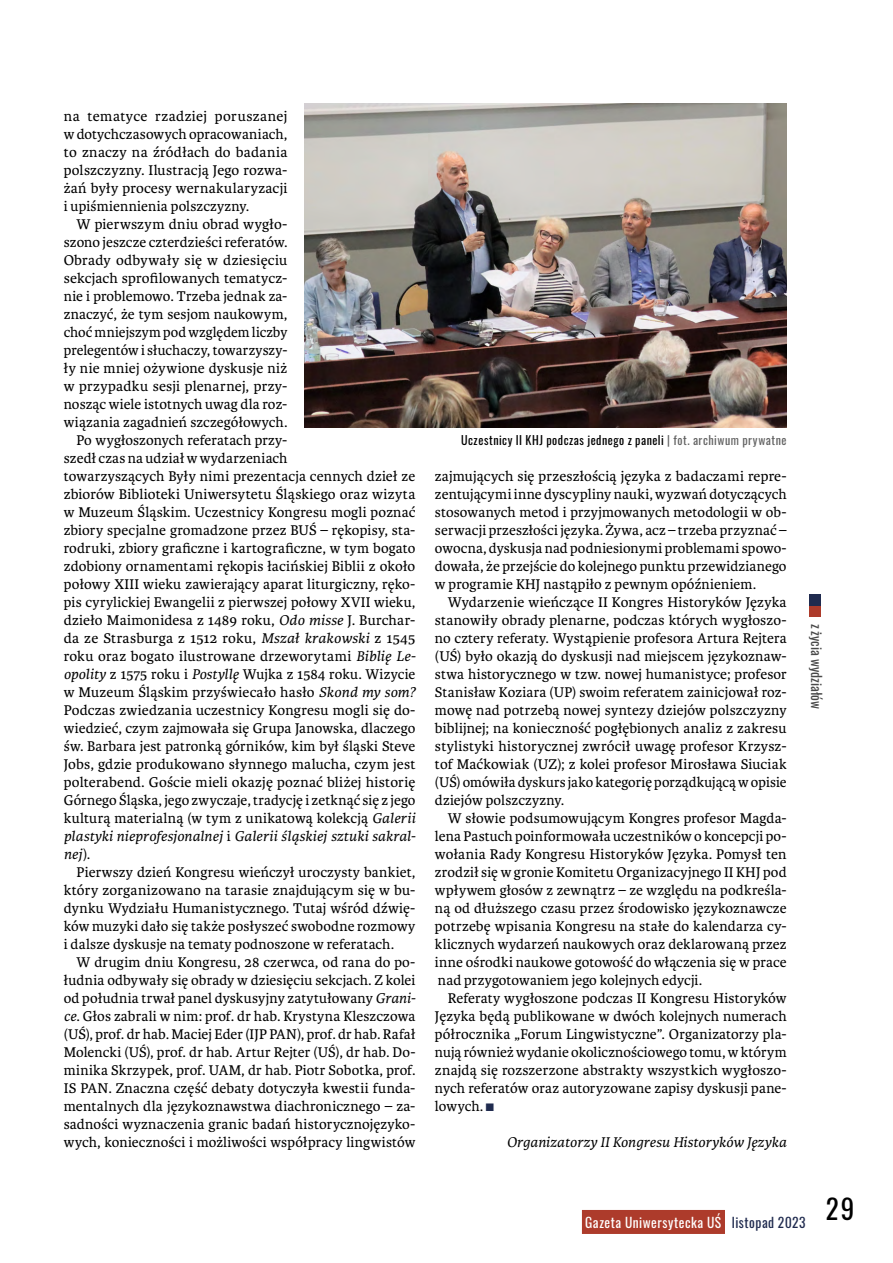
<style>
.page{position:relative;width:893px;height:1263px;background:#fff}
.page>*{position:absolute;margin:0;border:0;box-sizing:border-box;transform-origin:0 0}
.t1{font:27px "Oswald";color:#000}
.t2{font:15px/18px "Karmina";letter-spacing:.01em;color:#000;text-align:justify}
.t3{font:italic 15px "Karmina";letter-spacing:.005em;color:#000}
.t4{font:13.5px "Oswald";letter-spacing:.04em;color:#fff}
.t5{font:13.5px "Oswald";color:#484848}
.t6{font:12px "Oswald";letter-spacing:.045em;color:#000}
.s1{font-style:italic}
.s2{font-style:normal}
.s3{color:#636363}
.s4{color:#202b4f}
</style>
<div class="page">
<div style="left:582px;top:1210px;width:143px;height:24px;background:#ad3b2b"></div>
<div style="left:809px;top:606px;width:12px;height:11px;background:#ad3b2b"></div>
<div style="left:809px;top:594px;width:12px;height:12px;background:#202b4f"></div>
<img style="left:304px;top:103px;width:483px;height:324px">
<p class="t2" style="left:64px;top:107px;width:225px">na tematyce rzadziej poruszanej w dotychczasowych opracowaniach, to znaczy na źródłach do badania polszczyzny. Ilustracją Jego rozwa&shy;żań były procesy wernakularyzacji i upiśmiennienia polszczyzny.</p>
<p class="t2" style="left:77px;top:215px;width:212px">W pierwszym dniu obrad wygło-</p>
<p class="t2" style="left:64px;top:233px;width:225px">szono jeszcze czterdzieści referatów.</p>
<p class="t2" style="left:64px;top:251px;width:225px">Obrady odbywały się w dziesięciu</p>
<p class="t2" style="left:64px;top:269px;width:225px">sekcjach sprofilowanych tematycz-</p>
<p class="t2" style="left:64px;top:287px;width:225px">nie i problemowo. Trzeba jednak za-</p>
<p class="t2" style="left:64px;top:305px;width:225px">znaczyć, że tym sesjom naukowym,</p>
<p class="t2" style="left:64px;top:323px;width:225px">choć mniejszym pod względem liczby</p>
<p class="t2" style="left:64px;top:341px;width:225px">prelegentów i słuchaczy, towarzyszy-</p>
<p class="t2" style="left:64px;top:359px;width:225px">ły nie mniej ożywione dyskusje niż</p>
<p class="t2" style="left:64px;top:377px;width:225px">w przypadku sesji plenarnej, przy-</p>
<p class="t2" style="left:64px;top:395px;width:225px">nosząc wiele istotnych uwag dla roz-</p>
<p class="t2" style="left:64px;top:413px;width:225px">wiązania zagadnień szczegółowych.</p>
<p class="t2" style="left:77px;top:431px;width:212px">Po wygłoszonych referatach przy-</p>
<p class="t2" style="left:64px;top:449px;width:225px">szedł czas na udział w wydarzeniach</p>
<p class="t2" style="left:64px;top:467px;width:353px">towarzyszących Były nimi prezentacja cennych dzieł ze</p>
<p class="t2" style="left:64px;top:485px;width:353px">zbiorów Biblioteki Uniwersytetu Śląskiego oraz wizyta</p>
<p class="t2" style="left:64px;top:503px;width:353px">w Muzeum Śląskim. Uczestnicy Kongresu mogli poznać</p>
<p class="t2" style="left:64px;top:521px;width:353px">zbiory specjalne gromadzone przez BUŚ – rękopisy, sta-</p>
<p class="t2" style="left:64px;top:539px;width:353px">rodruki, zbiory graficzne i kartograficzne, w tym bogato</p>
<p class="t2" style="left:64px;top:557px;width:353px">zdobiony ornamentami rękopis łacińskiej Biblii z około</p>
<p class="t2" style="left:64px;top:575px;width:353px">połowy XIII wieku zawierający aparat liturgiczny, ręko-</p>
<p class="t2" style="left:64px;top:593px;width:353px">pis cyrylickiej Ewangelii z pierwszej połowy XVII wieku,</p>
<p class="t2" style="left:64px;top:611px;width:353px">dzieło Maimonidesa z 1489 roku, <span class="s1">Odo misse</span> J. Burchar-</p>
<p class="t2" style="left:64px;top:629px;width:353px">da ze Strasburga z 1512 roku, <span class="s1">Mszał krakowski</span> z 1545</p>
<p class="t2" style="left:64px;top:647px;width:353px">roku oraz bogato ilustrowane drzeworytami <span class="s1">Biblię Le-</span></p>
<p class="t2" style="left:64px;top:665px;width:353px"><span class="s1">opolity</span> z 1575 roku i <span class="s1">Postyllę</span> Wujka z 1584 roku. Wizycie</p>
<p class="t2" style="left:64px;top:683px;width:353px">w Muzeum Śląskim przyświecało hasło <span class="s1">Skond my som?</span></p>
<p class="t2" style="left:64px;top:701px;width:353px">Podczas zwiedzania uczestnicy Kongresu mogli się do-</p>
<p class="t2" style="left:64px;top:719px;width:353px">wiedzieć, czym zajmowała się Grupa Janowska, dlaczego</p>
<p class="t2" style="left:64px;top:737px;width:353px">św. Barbara jest patronką górników, kim był śląski Steve</p>
<p class="t2" style="left:64px;top:755px;width:353px">Jobs, gdzie produkowano słynnego malucha, czym jest</p>
<p class="t2" style="left:64px;top:773px;width:353px">polterabend. Goście mieli okazję poznać bliżej historię</p>
<p class="t2" style="left:64px;top:791px;width:353px">Górnego Śląska, jego zwyczaje, tradycję i zetknąć się z jego</p>
<p class="t2" style="left:64px;top:809px;width:353px">kulturą materialną (w tym z unikatową kolekcją <span class="s1">Galerii</span></p>
<p class="t3" style="left:64px;top:828px;width:353px">plastyki nieprofesjonalnej <span class="s2">i</span> Galerii śląskiej sztuki sakral-</p>
<p class="t3" style="left:64px;top:846px;width:28px">nej<span class="s2">).</span></p>
<p class="t2" style="left:77px;top:863px;width:340px">Pierwszy dzień Kongresu wieńczył uroczysty bankiet,</p>
<p class="t2" style="left:64px;top:881px;width:353px">który zorganizowano na tarasie znajdującym się w bu-</p>
<p class="t2" style="left:64px;top:899px;width:353px">dynku Wydziału Humanistycznego. Tutaj wśród dźwię-</p>
<p class="t2" style="left:64px;top:917px;width:353px">ków muzyki dało się także posłyszeć swobodne rozmowy</p>
<p class="t2" style="left:64px;top:935px;width:332px">i dalsze dyskusje na tematy podnoszone w referatach.</p>
<p class="t2" style="left:77px;top:953px;width:340px">W drugim dniu Kongresu, 28 czerwca, od rana do po-</p>
<p class="t2" style="left:64px;top:971px;width:353px">łudnia odbywały się obrady w dziesięciu sekcjach. Z kolei</p>
<p class="t2" style="left:64px;top:989px;width:353px">od południa trwał panel dyskusyjny zatytułowany <span class="s1">Grani-</span></p>
<p class="t2" style="left:64px;top:1007px;width:353px"><span class="s1">ce</span>. Głos zabrali w nim: prof. dr hab. Krystyna Kleszczowa</p>
<p class="t2" style="left:64px;top:1025px;width:353px">(UŚ), prof. dr hab. Maciej Eder (IJP PAN), prof. dr hab. Rafał</p>
<p class="t2" style="left:64px;top:1043px;width:353px">Molencki (UŚ), prof. dr hab. Artur Rejter (UŚ), dr hab. Do-</p>
<p class="t2" style="left:64px;top:1061px;width:353px">minika Skrzypek, prof. UAM, dr hab. Piotr Sobotka, prof.</p>
<p class="t2" style="left:64px;top:1079px;width:353px">IS PAN. Znaczna część debaty dotyczyła kwestii funda-</p>
<p class="t2" style="left:64px;top:1097px;width:353px">mentalnych dla językoznawstwa diachronicznego – za-</p>
<p class="t2" style="left:64px;top:1115px;width:353px">sadności wyznaczenia granic badań historycznojęzyko-</p>
<p class="t2" style="left:64px;top:1133px;width:353px">wych, konieczności i możliwości współpracy lingwistów</p>
<p class="t6" style="left:461px;top:432px;width:327px">Uczestnicy II KHJ podczas jednego z paneli <span class="s3">| fot. archiwum prywatne</span></p>
<p class="t2" style="left:435px;top:467px;width:353px">zajmujących się przeszłością języka z badaczami repre&shy;zentującymi inne dyscypliny nauki, wyzwań dotyczących stosowanych metod i przyjmowanych metodologii w ob&shy;serwacji przeszłości języka. Żywa, acz – trzeba przyznać – owocna, dyskusja nad podniesionymi problemami spowo&shy;dowała, że przejście do kolejnego punktu przewidzianego w programie KHJ nastąpiło z pewnym opóźnieniem.</p>
<p class="t2" style="left:435px;top:593px;width:353px;text-indent:13px">Wydarzenie wieńczące II Kongres Historyków Języka stanowiły obrady plenarne, podczas których wygłoszo&shy;no cztery referaty. Wystąpienie profesora Artura Rejtera (UŚ) było okazją do dyskusji nad miejscem językoznaw&shy;stwa historycznego w tzw. nowej humanistyce; profesor Stanisław Koziara (UP) swoim referatem zainicjował roz&shy;mowę nad potrzebą nowej syntezy dziejów polszczyzny biblijnej; na konieczność pogłębionych analiz z zakresu stylistyki historycznej zwrócił uwagę profesor Krzysz&shy;tof Maćkowiak (UZ); z kolei profesor Mirosława Siuciak (UŚ) omówiła dyskurs jako kategorię porządkującą w opisie dziejów polszczyzny.</p>
<p class="t2" style="left:435px;top:809px;width:353px;text-indent:13px">W słowie podsumowującym Kongres profesor Magda&shy;lena Pastuch poinformowała uczestników o koncepcji po&shy;wołania Rady Kongresu Historyków Języka. Pomysł ten zrodził się w gronie Komitetu Organizacyjnego II KHJ pod wpływem głosów z zewnątrz – ze względu na podkreśla&shy;ną od dłuższego czasu przez środowisko językoznawcze potrzebę wpisania Kongresu na stałe do kalendarza cy&shy;klicznych wydarzeń naukowych oraz deklarowaną przez inne ośrodki naukowe gotowość do włączenia się w prace nad przygotowaniem jego kolejnych edycji.</p>
<p class="t2" style="left:435px;top:989px;width:353px;text-indent:13px">Referaty wygłoszone podczas II Kongresu Historyków Języka będą publikowane w dwóch kolejnych numerach półrocznika „Forum Lingwistyczne”. Organizatorzy pla&shy;nują również wydanie okolicznościowego tomu, w którym znajdą się rozszerzone abstrakty wszystkich wygłoszo&shy;nych referatów oraz autoryzowane zapisy dyskusji pane&shy;lowych. <span class="s4">•</span></p>
<p class="t3" style="left:507px;top:1134px;width:281px">Organizatorzy II Kongresu Historyków Języka</p>
<p class="t5" style="left:826px;top:624px;width:87px;rotate:90deg">z życia wydziałów</p>
<p class="t4" style="left:585px;top:1213px;width:222px">Gazeta Uniwersytecka UŚ <span class="s4">listopad 2023</span></p>
<h1 class="t1" style="left:826px;top:1190px;width:30px">29</h1>
</div>
